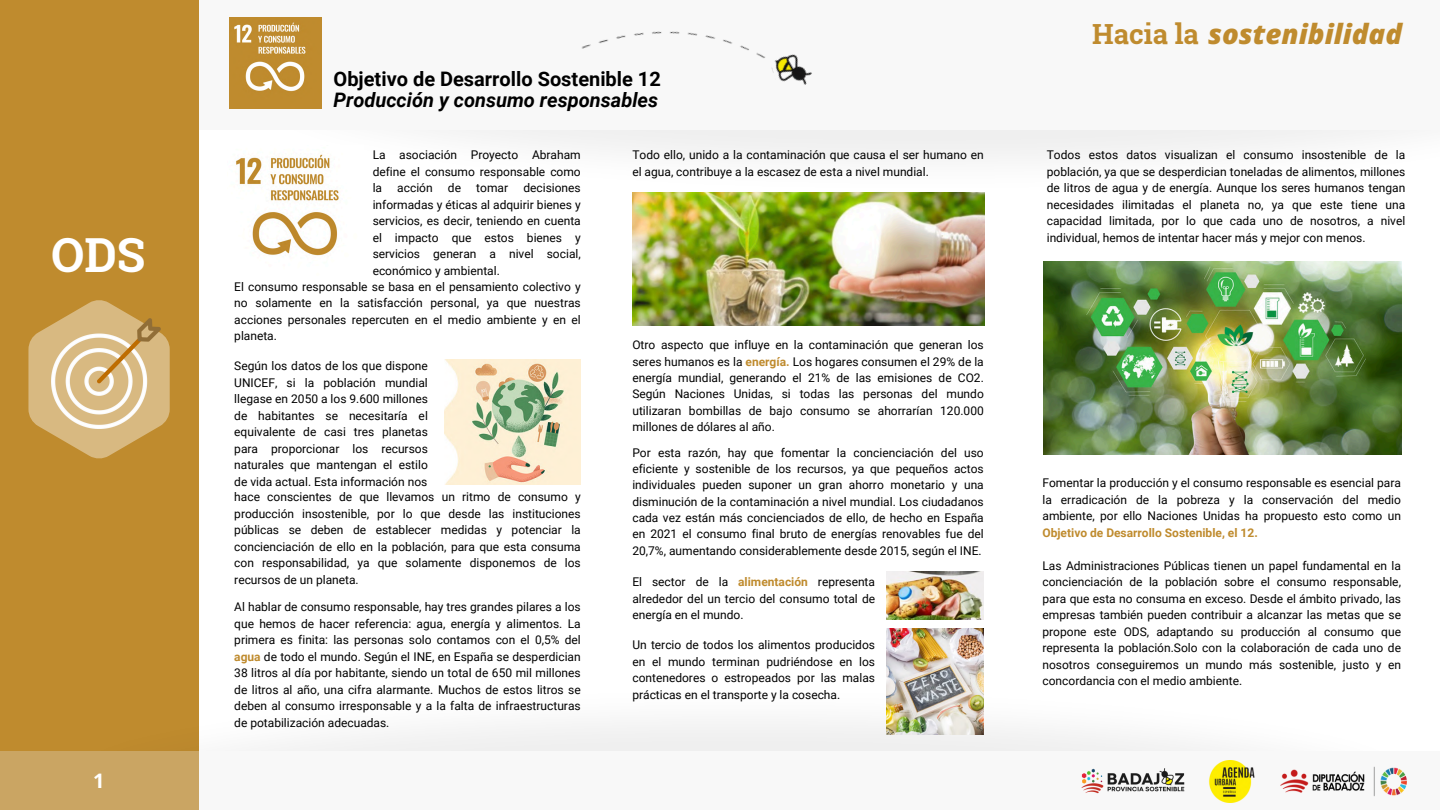
<style>
.page{position:relative;width:1440px;height:810px;background:#fff}
.page>*{position:absolute;margin:0;border:0;box-sizing:border-box;transform-origin:0 0}
.t1{font:700 47px "Roboto Slab";color:#fff}
.t2{font:italic 800 27.7px "Open Sans";color:#bf8b2e}
.t3{font:700 20px/21.8px "Roboto";color:#000}
.t4{font:700 20px "Open Sans";color:#fff}
.t5{font:12px/16.5px "Roboto";color:#000;text-align:justify}
.s1{font-style:italic}
.s2{font-weight:700;color:#bf8b2e}
.s3{font-family:"Roboto Slab";font-weight:700;font-style:normal}
</style>
<div class="page">
<img style="left:198px;top:129px;width:1204px;height:139px">
<div style="left:195px;top:0;width:1245px;height:129px;background:#f8f8f8"></div>
<div style="left:0;top:0;width:198px;height:810px;background:#bf8b2e"></div>
<svg style="left:28px;top:300px;width:142px;height:159px"></svg>
<img style="left:0;top:611px;width:1219px;height:141px">
<svg style="left:0;top:752px;width:1237px;height:58px"></svg>
<img style="left:51px;top:318px;width:109px;height:111px">
<img style="left:1280px;top:766px;width:127px;height:31px">
<img style="left:1078px;top:765px;width:115px;height:32px">
<img style="left:1202px;top:761px;width:53px;height:41px">
<img style="left:570px;top:31px;width:216px;height:135px">
<img style="left:767px;top:44px;width:45px;height:52px">
<img style="left:230px;top:17px;width:91px;height:92px">
<img style="left:227px;top:146px;width:137px;height:122px">
<img style="left:444px;top:359px;width:137px;height:126px">
<img style="left:632px;top:192px;width:352px;height:133px">
<img style="left:886px;top:572px;width:98px;height:48px">
<img style="left:886px;top:628px;width:98px;height:106px">
<img style="left:1043px;top:262px;width:359px;height:193px">
<p class="t1" style="left:51px;top:223px;width:96px">ODS</p>
<p class="t4" style="left:93px;top:767px;width:13px">1</p>
<h1 class="t3" style="left:334px;top:68px;width:329px">Objetivo de Desarrollo Sostenible 12<br><span class="s1">Producción y consumo responsables</span></h1>
<p class="t5" style="left:373px;top:147px;width:210px">La asociación Proyecto Abraham define el consumo responsable como la</p>
<p class="t5" style="left:632px;top:147px;width:353px">Todo ello, unido a la contaminación que causa el ser humano en el agua, contribuye a la escasez de esta a nivel mundial.</p>
<p class="t5" style="left:373px;top:180px;width:210px;text-indent:151px">decisiones informadas y éticas al adquirir bienes y servicios, es decir, teniendo en cuenta el impacto que estos bienes y servicios generan a nivel social,</p>
<p class="t5" style="left:397px;top:180px;width:37px">acción</p>
<p class="t5" style="left:448px;top:180px;width:15px">de</p>
<p class="t5" style="left:476px;top:180px;width:33px">tomar</p>
<p class="t5" style="left:373px;top:262px;width:129px">económico y ambiental.</p>
<h3 class="t5" style="left:234px;top:278px;width:348px">El consumo responsable se basa en el pensamiento colectivo y no solamente en la satisfacción personal, ya que nuestras acciones personales repercuten en el medio ambiente y en el planeta.</h3>
<p class="t5" style="left:234px;top:358px;width:195px">Según los datos de los que dispone UNICEF, si la población mundial llegase en 2050 a los 9.600 millones de habitantes se necesitaría el equivalente de casi tres planetas para proporcionar los recursos naturales que mantengan el estilo de vida actual. Esta información nos</p>
<h2 class="t5" style="left:234px;top:489px;width:348px">hace conscientes de que llevamos un ritmo de consumo y producción insostenible, por lo que desde las instituciones públicas se deben de establecer medidas y potenciar la concienciación de ello en la población, para que esta consuma con responsabilidad, ya que solamente disponemos de los recursos de un planeta.</h2>
<h2 class="t5" style="left:234px;top:599px;width:348px">Al hablar de consumo responsable, hay tres grandes pilares a los que hemos de hacer referencia: agua, energía y alimentos. La primera es finita: las personas solo contamos con el 0,5% del <span class="s2">agua</span> de todo el mundo. Según el INE, en España se desperdician 38 litros al día por habitante, siendo un total de 650 mil millones de litros al año, una cifra alarmante. Muchos de estos litros se deben al consumo irresponsable y a la falta de infraestructuras de potabilización adecuadas.</h2>
<p class="t5" style="left:632px;top:337px;width:353px">Otro aspecto que influye en la contaminación que generan los seres humanos es la <span class="s2">energía.</span> Los hogares consumen el 29% de la energía mundial, generando el 21% de las emisiones de CO2.<br>Según Naciones Unidas, si todas las personas del mundo utilizaran bombillas de bajo consumo se ahorrarían 120.000 millones de dólares al año.</p>
<p class="t5" style="left:632px;top:445px;width:353px">Por esta razón, hay que fomentar la concienciación del uso eficiente y sostenible de los recursos, ya que pequeños actos individuales pueden suponer un gran ahorro monetario y una disminución de la contaminación a nivel mundial. Los ciudadanos cada vez están más concienciados de ello, de hecho en España en 2021 el consumo final bruto de energías renovables fue del 20,7%, aumentando considerablemente desde 2015, según el INE.</p>
<p class="t5" style="left:632px;top:574px;width:244px">El sector de la <span class="s2">alimentación</span> representa alrededor del un tercio del consumo total de energía en el mundo.</p>
<p class="t5" style="left:632px;top:637px;width:244px">Un tercio de todos los alimentos producidos en el mundo terminan pudriéndose en los contenedores o estropeados por las malas prácticas en el transporte y la cosecha.</p>
<p class="t2" style="left:1092px;top:15px;width:311px"><span class="s3">Hacia la</span> sostenibilidad</p>
<p class="t5" style="left:1047px;top:147px;width:360px">Todos estos datos visualizan el consumo insostenible de la población, ya que se desperdician toneladas de alimentos, millones de litros de agua y de energía. Aunque los seres humanos tengan necesidades ilimitadas el planeta no, ya que este tiene una capacidad limitada, por lo que cada uno de nosotros, a nivel individual, hemos de intentar hacer más y mejor con menos.</p>
<p class="t5" style="left:1042px;top:475px;width:360px">Fomentar la producción y el consumo responsable es esencial para la erradicación de la pobreza y la conservación del medio ambiente, por ello Naciones Unidas ha propuesto esto como un <span class="s2">Objetivo de Desarrollo Sostenible, el 12.</span></p>
<p class="t5" style="left:1042px;top:557px;width:360px">Las Administraciones Públicas tienen un papel fundamental en la concienciación de la población sobre el consumo responsable, para que esta no consuma en exceso. Desde el ámbito privado, las empresas también pueden contribuir a alcanzar las metas que se propone este ODS, adaptando su producción al consumo que representa la población.Solo con la colaboración de cada uno de nosotros conseguiremos un mundo más sostenible, justo y en concordancia con el medio ambiente.</p>
</div>
